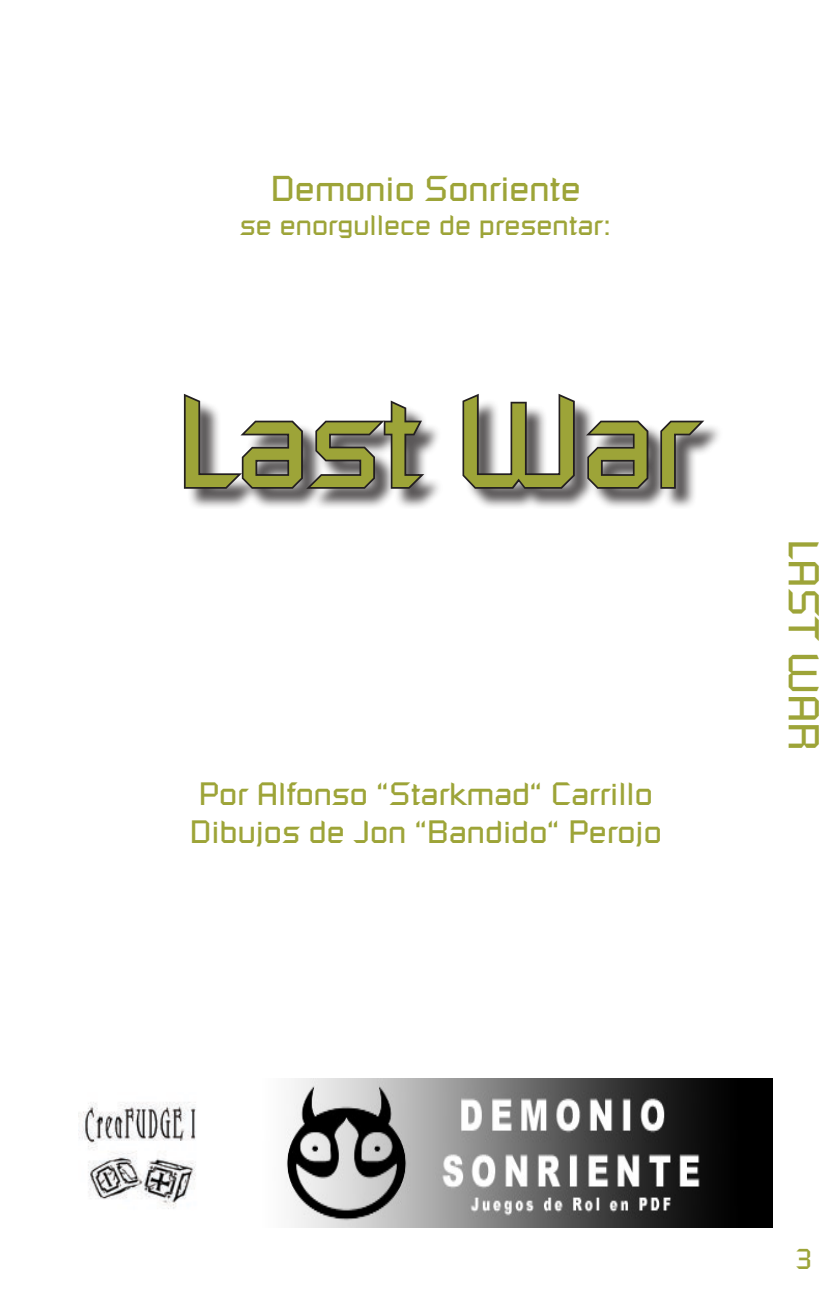
<style>
.page{position:relative;width:835px;height:1290px;background:#fff}
.page>*{position:absolute;margin:0;border:0;box-sizing:border-box;transform-origin:0 0}
.t1{font:126px "Digital";color:#9da438}
.t2{font:42px "Digital";color:#9da438}
.t3{font:35px "Digital";color:#9da438}
.t4{font:31.5px/37.8px "Digital";color:#9da438}
.t5{font:28px "Digital";color:#9da438}
</style>
<div class="page">
<img style="left:79px;top:1102px;width:117px;height:107px">
<img style="left:286px;top:1078px;width:487px;height:150px">
<div style="left:187px;top:397px;width:537px;height:112px;background:#231f20;opacity:.75"></div>
<svg style="left:183px;top:393px;width:245px;height:97px"></svg>
<svg style="left:459px;top:393px;width:117px;height:97px"></svg>
<svg style="left:585px;top:419px;width:65px;height:71px;background:#888586"></svg>
<svg style="left:657px;top:419px;width:51px;height:71px"></svg>
<p class="t3" style="left:271px;top:168px;width:311px">Demonio Sonriente</p>
<p class="t5" style="left:240px;top:208px;width:373px">se enorgullece de presentar:</p>
<h1 class="t1" style="left:176px;top:367px;width:522px">Last War</h1>
<p class="t4" style="left:190px;top:775px;width:473px">Por Alfonso “Starkmad“ Carrillo<br>Dibujos de Jon “Bandido“ Perojo</p>
<h2 class="t2" style="left:829px;top:539px;width:214px;rotate:90deg">LAST WAR</h2>
<p class="t5" style="left:796px;top:1242px;width:18px">3</p>
</div>
